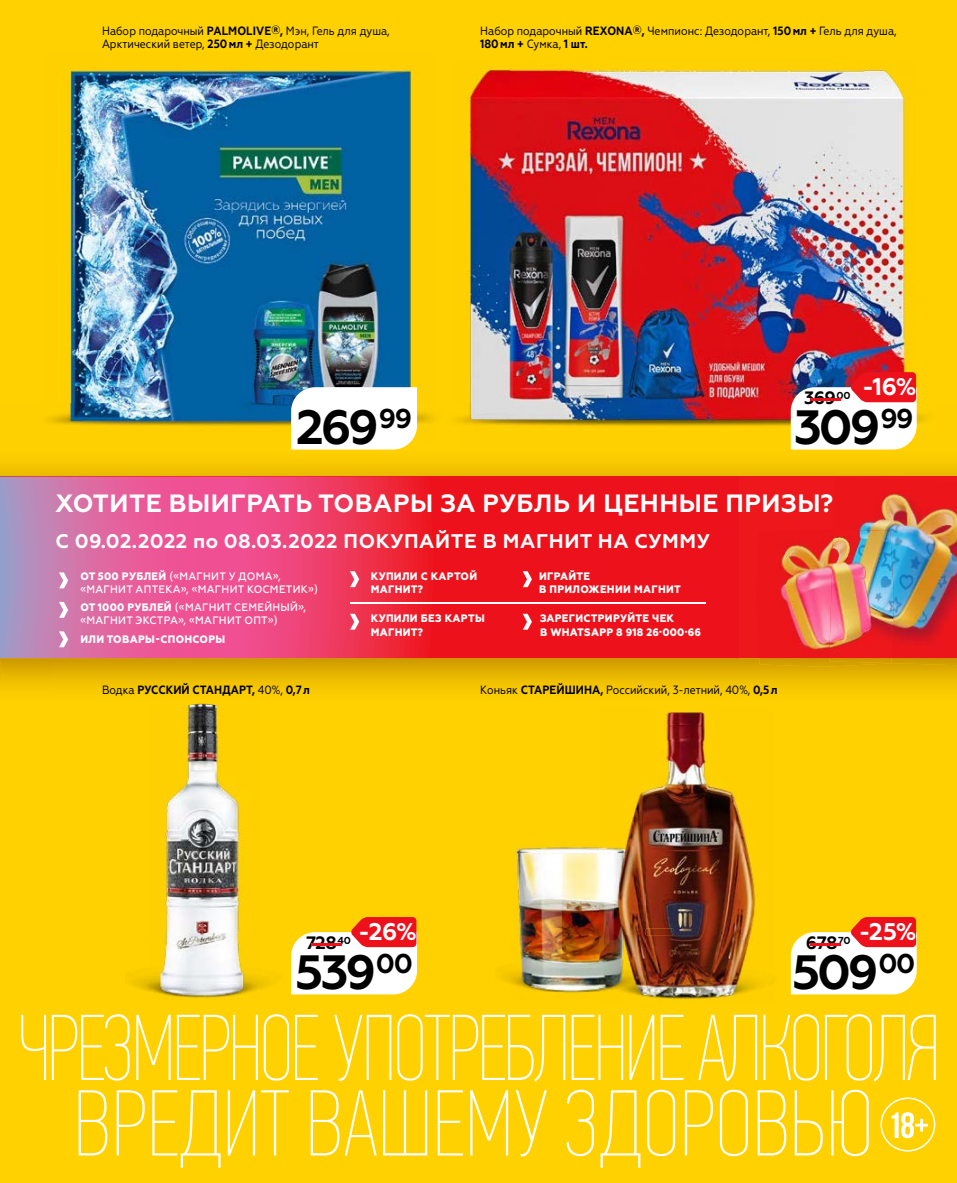
<style>
.page{position:relative;width:957px;height:1183px;background:#fff}
.page>*{position:absolute;margin:0;border:0;box-sizing:border-box;transform-origin:0 0}
.t1{font:700 48.15px "Geometria";letter-spacing:-.065em;color:#000}
.t2{font:700 25.05px "Geometria";letter-spacing:.02em;color:#fff}
.t3{font:700 24px "Geometria";color:#fff}
.t4{font:700 19.8px "Geometria";letter-spacing:.03em;color:#fff}
.t5{font:700 17.85px "Geometria";letter-spacing:-.03em;color:#000}
.t6{font:12px/12px "Geometria Narrow";color:#000}
.t7{font:700 12px "Geometria Narrow";letter-spacing:.01em;color:#000}
.t8{font:800 10.8px/13.4px "Geometria";letter-spacing:.03em;color:#fff;scale:.95 1}
.t9{font:500 10.8px/13.4px "Geometria";letter-spacing:.03em;color:#fff;scale:.95 1}
.t10{font:700 10.2px "Geometria";color:#000}
.s1{font-weight:700}
.s2{font-size:17.85px;color:#ed111c}
.s3{font-weight:800}
.s4{font-weight:400}
</style>
<div class="page">
<div style="left:0;top:0;width:957px;height:1182px;background:#ffd100"></div>
<img style="left:0;top:658px;width:52px;height:30px">
<img style="left:52px;top:658px;width:905px;height:30px">
<div style="left:0;top:476px;width:957px;height:182px;background:#ee171c"></div>
<svg style="left:0;top:476px;width:706px;height:182px"></svg>
<svg style="left:59px;top:572px;width:9px;height:16px"></svg>
<svg style="left:59px;top:601px;width:9px;height:16px"></svg>
<svg style="left:59px;top:631px;width:9px;height:16px"></svg>
<svg style="left:350px;top:571px;width:9px;height:16px"></svg>
<svg style="left:350px;top:613px;width:9px;height:16px"></svg>
<svg style="left:523px;top:571px;width:9px;height:16px"></svg>
<hr style="left:350px;top:602px;width:355px;height:1px;background:#fff">
<svg style="left:523px;top:613px;width:9px;height:16px"></svg>
<img style="left:0;top:659px;width:3px;height:22px">
<img style="left:759px;top:658px;width:198px;height:8px">
<img style="left:858px;top:493px;width:99px;height:151px">
<img style="left:779px;top:542px;width:50px;height:109px">
<img style="left:829px;top:658px;width:62px;height:5px">
<img style="left:829px;top:529px;width:65px;height:124px">
<img style="left:511px;top:846px;width:88px;height:147px">
<img style="left:291px;top:403px;width:634px;height:47px">
<img style="left:453px;top:66px;width:453px;height:362px">
<img style="left:398px;top:447px;width:63px;height:3px">
<img style="left:48px;top:67px;width:370px;height:359px">
<img style="left:417px;top:403px;width:18px;height:40px">
<img style="left:790px;top:953px;width:2px;height:42px">
<img style="left:599px;top:711px;width:161px;height:289px">
<img style="left:599px;top:934px;width:46px;height:64px">
<img style="left:132px;top:976px;width:162px;height:19px">
<img style="left:151px;top:703px;width:109px;height:295px">
<div style="left:291px;top:387px;width:126px;height:62px;background:#fff"></div>
<svg style="left:791px;top:372px;width:125px;height:77px;background:#e5bcc2"></svg>
<svg style="left:291px;top:917px;width:126px;height:77px;background:#fbcdb4"></svg>
<svg style="left:791px;top:917px;width:125px;height:77px;background:#fbcdb4"></svg>
<svg style="left:79px;top:1089px;width:789px;height:78px"></svg>
<svg style="left:21px;top:1014px;width:914px;height:67px"></svg>
<div style="left:880px;top:1097px;width:55px;height:54px;border:2px solid #fff;border-radius:50%"></div>
<svg style="left:891px;top:1112px;width:37px;height:25px"></svg>
<p class="t6" style="left:102px;top:25px;width:289px">Набор подарочный <span class="s1">PALMOLIVE®,</span> Мэн, Гель для душа,<br>Арктический ветер, <span class="s1">250 мл +</span> Дезодорант</p>
<p class="t6" style="left:480px;top:25px;width:418px">Набор подарочный <span class="s1">REXONA®,</span> Чемпионс: Дезодорант, <span class="s1">150 мл +</span> Гель для душа,<br><span class="s1">180 мл +</span> Сумка, <span class="s1">1 шт.</span></p>
<h1 class="t1" style="left:296px;top:398px;width:117px">269<sup>99</sup></h1>
<h3 class="t3" style="left:862px;top:372px;width:56px">-16%</h3>
<p class="t10" style="left:801px;top:389px;width:51px"><span class="s2">-</span>00</p>
<h1 class="t1" style="left:794px;top:398px;width:121px">309<sup>99</sup></h1>
<h3 class="t5" style="left:804px;top:387px;width:33px">369</h3>
<h2 class="t2" style="left:55px;top:488px;width:779px">ХОТИТЕ ВЫИГРАТЬ ТОВАРЫ ЗА РУБЛЬ И ЦЕННЫЕ ПРИЗЫ?</h2>
<h3 class="t4" style="left:55px;top:529px;width:656px">C 09.02.2022 по 08.03.2022 ПОКУПАЙТЕ В МАГНИТ НА СУММУ</h3>
<p class="t9" style="left:80px;top:569px;width:252px"><span class="s3">ОТ 500 РУБЛЕЙ</span> («МАГНИТ У ДОМА», «МАГНИТ АПТЕКА», «МАГНИТ КОСМЕТИК»)</p>
<p class="t9" style="left:80px;top:600px;width:239px"><span class="s3">ОТ 1000 РУБЛЕЙ</span> («МАГНИТ СЕМЕЙНЫЙ», «МАГНИТ ЭКСТРА», «МАГНИТ ОПТ»)</p>
<p class="t8" style="left:80px;top:632px;width:154px">ИЛИ ТОВАРЫ-СПОНСОРЫ</p>
<p class="t8" style="left:371px;top:569px;width:113px">КУПИЛИ С КАРТОЙ<br>МАГНИТ?</p>
<p class="t8" style="left:371px;top:612px;width:121px">КУПИЛИ БЕЗ КАРТЫ<br>МАГНИТ?</p>
<p class="t8" style="left:539px;top:569px;width:151px">ИГРАЙТЕ<br>В ПРИЛОЖЕНИИ МАГНИТ</p>
<p class="t8" style="left:540px;top:612px;width:171px">ЗАРЕГИСТРИРУЙТЕ ЧЕК<br>В WHATSAPP 8 918 26·000·66</p>
<p class="t7" style="left:102px;top:683px;width:209px"><span class="s4">Водка</span> РУССКИЙ СТАНДАРТ, <span class="s4">40%,</span> 0,7л</p>
<p class="t6" style="left:480px;top:684px;width:299px">Коньяк <span class="s1">СТАРЕЙШИНА,</span> Российский, 3-летний, 40%, <span class="s1">0,5л</span></p>
<h3 class="t3" style="left:358px;top:916px;width:60px">-26%</h3>
<p class="t10" style="left:301px;top:933px;width:51px"><span class="s2">-</span>40</p>
<h1 class="t1" style="left:295px;top:942px;width:119px">539<sup>00</sup></h1>
<h3 class="t5" style="left:306px;top:932px;width:32px">728</h3>
<h3 class="t3" style="left:858px;top:916px;width:59px">-25%</h3>
<p class="t10" style="left:801px;top:933px;width:51px"><span class="s2">-</span>70</p>
<h1 class="t1" style="left:792px;top:942px;width:125px">509<sup>00</sup></h1>
<h3 class="t5" style="left:806px;top:932px;width:33px">678</h3>
</div>
